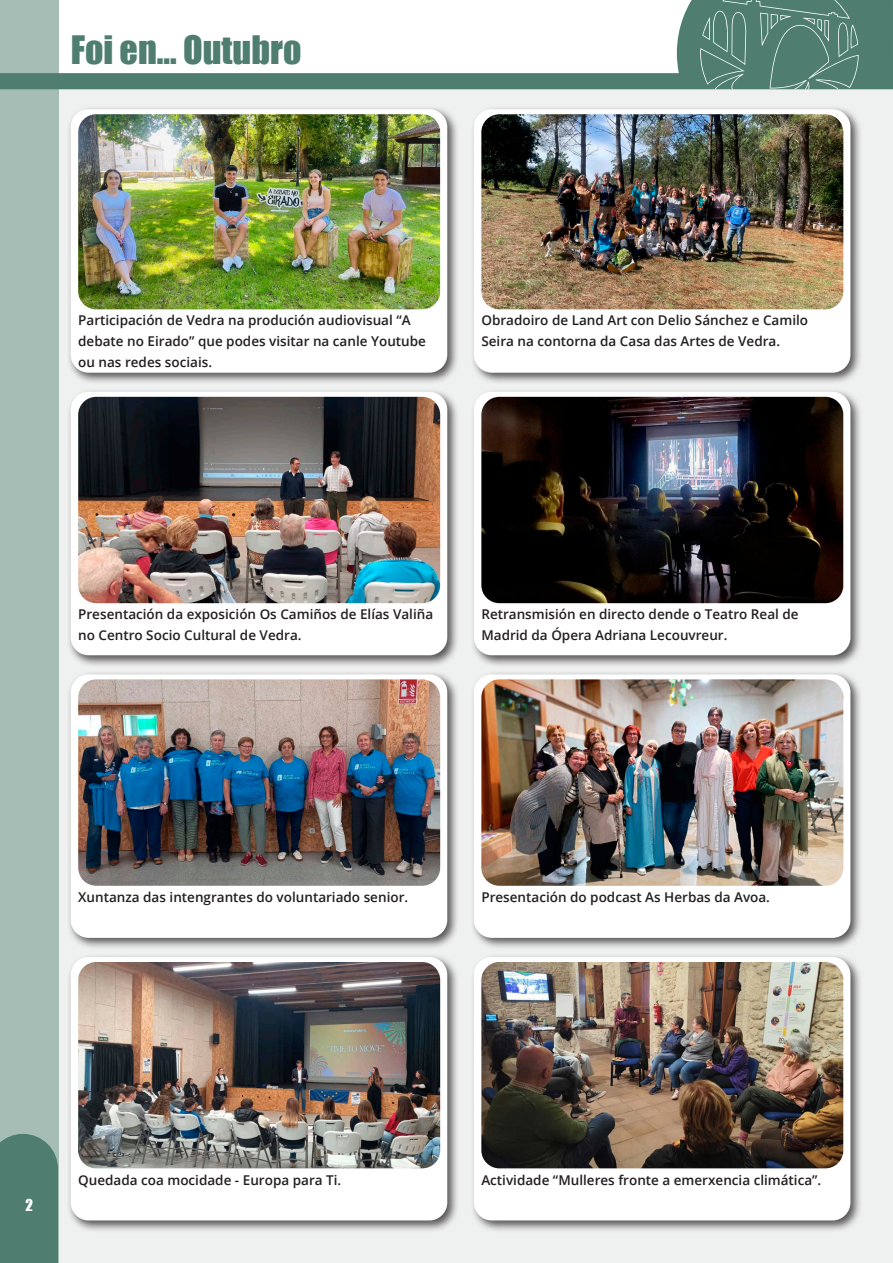
<style>
.page{position:relative;width:893px;height:1263px;background:#fff}
.page>*{position:absolute;margin:0;border:0;box-sizing:border-box;transform-origin:0 0}
.Encabezado_1{font:36px "Impact";color:#4f7e71}
.Numeración{font:15px "Impact";color:#fff}
.Pie_de_Foto{font:600 13.5px/21px "Open Sans";color:#231f20}
</style>
<div class="page">
<div style="left:43px;top:78px;width:850px;height:1185px;background:#eff1f0"></div>
<div style="left:0;top:0;width:58px;height:1263px;background:#a6bdb5"></div>
<div style="left:0;top:1134px;width:58px;height:129px;background:#4f7e71"></div>
<svg style="left:0;top:0;width:892px;height:89px"></svg>
<svg style="left:700px;top:0;width:159px;height:89px;background:#5c877b"></svg>
<svg style="left:892px;top:0;width:1px;height:89px"></svg>
<div style="left:67px;top:105px;width:393px;height:280px;background:#231f20;opacity:.75"></div>
<div style="left:71px;top:109px;width:376px;height:264px;background:#fff;border-radius:18px"></div>
<img style="left:78px;top:114px;width:362px;height:195px">
<div style="left:470px;top:105px;width:393px;height:280px;background:#231f20;opacity:.75"></div>
<div style="left:474px;top:109px;width:376px;height:264px;background:#fff;border-radius:18px"></div>
<img style="left:481px;top:114px;width:362px;height:195px">
<div style="left:67px;top:953px;width:393px;height:280px;background:#231f20;opacity:.75"></div>
<div style="left:71px;top:957px;width:376px;height:263px;background:#fff;border-radius:18px"></div>
<img style="left:78px;top:962px;width:362px;height:206px">
<div style="left:470px;top:953px;width:393px;height:280px;background:#231f20;opacity:.75"></div>
<div style="left:474px;top:957px;width:376px;height:263px;background:#fff;border-radius:18px"></div>
<img style="left:481px;top:962px;width:362px;height:206px">
<div style="left:67px;top:388px;width:393px;height:279px;background:#231f20;opacity:.75"></div>
<div style="left:71px;top:392px;width:376px;height:263px;background:#fff;border-radius:18px"></div>
<img style="left:78px;top:397px;width:362px;height:206px">
<div style="left:470px;top:388px;width:393px;height:279px;background:#231f20;opacity:.75"></div>
<div style="left:474px;top:392px;width:376px;height:263px;background:#fff;border-radius:18px"></div>
<img style="left:481px;top:397px;width:362px;height:206px">
<div style="left:67px;top:670px;width:393px;height:280px;background:#231f20;opacity:.75"></div>
<div style="left:71px;top:674px;width:376px;height:264px;background:#fff;border-radius:18px"></div>
<img style="left:78px;top:679px;width:362px;height:207px">
<div style="left:470px;top:670px;width:393px;height:280px;background:#231f20;opacity:.75"></div>
<div style="left:474px;top:674px;width:376px;height:264px;background:#fff;border-radius:18px"></div>
<img style="left:481px;top:679px;width:362px;height:207px">
<p class="Encabezado_1" style="left:71px;top:22px;width:232px">Foi en... Outubro</p>
<p class="Pie_de_Foto" style="left:78px;top:309px;width:349px">Participación de Vedra na produción audiovisual “A debate no Eirado” que podes visitar na canle Youtube ou nas redes sociais.</p>
<p class="Pie_de_Foto" style="left:481px;top:309px;width:328px">Obradoiro de Land Art con Delio Sánchez e Camilo<br>Seira na contorna da Casa das Artes de Vedra.</p>
<p class="Pie_de_Foto" style="left:78px;top:604px;width:356px">Presentación da exposición Os Camiños de Elías Valiña no Centro Socio Cultural de Vedra.</p>
<p class="Pie_de_Foto" style="left:481px;top:604px;width:319px">Retransmisión en directo dende o Teatro Real de<br>Madrid da Ópera Adriana Lecouvreur.</p>
<p class="Pie_de_Foto" style="left:78px;top:886px;width:331px">Xuntanza das intengrantes do voluntariado senior.</p>
<p class="Pie_de_Foto" style="left:481px;top:886px;width:290px">Presentación do podcast As Herbas da Avoa.</p>
<p class="Numeración" style="left:26px;top:1193px;width:9px">2</p>
<p class="Pie_de_Foto" style="left:78px;top:1169px;width:265px">Quedada coa mocidade - Europa para Ti.</p>
<p class="Pie_de_Foto" style="left:481px;top:1169px;width:341px">Actividade “Mulleres fronte a emerxencia climática”.</p>
</div>
